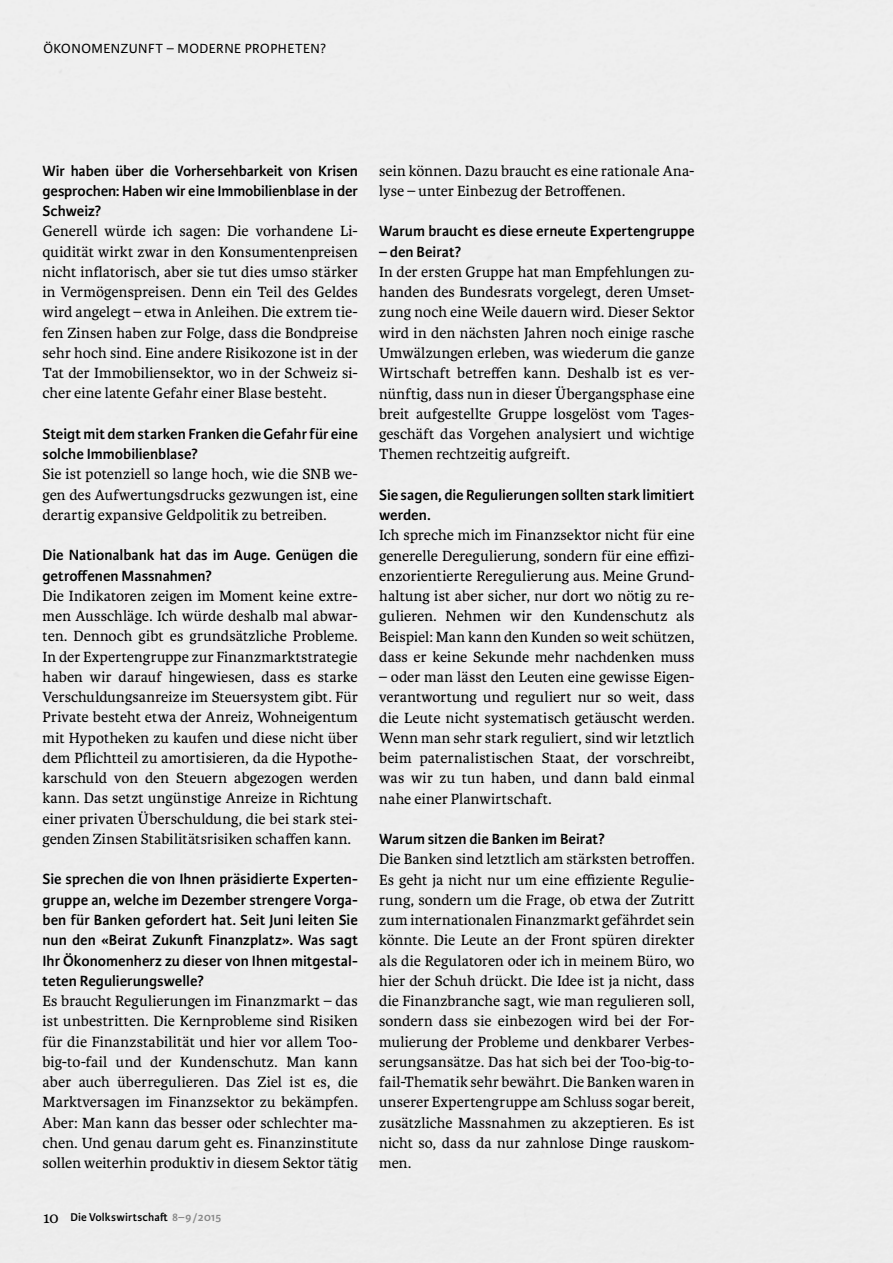
<style>
.page{position:relative;width:893px;height:1263px;background:#fff}
.page>*{position:absolute;margin:0;border:0;box-sizing:border-box;transform-origin:0 0}
.t1{font:15.75px/20.2px "Karmina";letter-spacing:.005em;color:#000;text-align:justify}
.t2{font:600 15.75px/20.2px "Karmina Sans";color:#000}
.t3{font:14.1px "Karmina Sans";letter-spacing:.035em;color:#000}
.t4{font:600 12px "Karmina Sans";letter-spacing:.01em;color:#000}
.s1{font-family:"Karmina";font-weight:400;font-size:16.5px}
.s2{color:#878787}
</style>
<div class="page">
<p class="t3" style="left:43px;top:41px;width:284px">ÖKONOMENZUNFT – MODERNE PROPHETEN?</p>
<p class="t2" style="left:43px;top:161px;width:317px;text-align:justify">Wir haben über die Vorhersehbarkeit von Krisen gesprochen: Haben wir eine Immobilienblase in der Schweiz?</p>
<p class="t1" style="left:43px;top:221px;width:317px">Generell würde ich sagen: Die vorhandene Li&shy;quidität wirkt zwar in den Konsumentenpreisen nicht inflatorisch, aber sie tut dies umso stärker in Vermögenspreisen. Denn ein Teil des Geldes wird angelegt – etwa in Anleihen. Die extrem tie&shy;fen Zinsen haben zur Folge, dass die Bondpreise sehr hoch sind. Eine andere Risikozone ist in der Tat der Immobiliensektor, wo in der Schweiz si&shy;cher eine latente Gefahr einer Blase besteht.</p>
<p class="t2" style="left:43px;top:424px;width:317px">Steigt mit dem starken Franken die Gefahr für eine solche Immobilienblase?</p>
<p class="t1" style="left:43px;top:464px;width:317px">Sie ist potenziell so lange hoch, wie die SNB we&shy;gen des Aufwertungsdrucks gezwungen ist, eine derartig expansive Geldpolitik zu betreiben.</p>
<p class="t2" style="left:43px;top:545px;width:317px">Die Nationalbank hat das im Auge. Genügen die getroffenen Massnahmen?</p>
<p class="t1" style="left:43px;top:586px;width:317px">Die Indikatoren zeigen im Moment keine extre&shy;men Ausschläge. Ich würde deshalb mal abwar&shy;ten. Dennoch gibt es grundsätzliche Probleme.<br>In der Expertengruppe zur Finanzmarktstrategie haben wir darauf hingewiesen, dass es starke Verschuldungsanreize im Steuersystem gibt. Für Private besteht etwa der Anreiz, Wohneigentum mit Hypotheken zu kaufen und diese nicht über dem Pflichtteil zu amortisieren, da die Hypothe&shy;karschuld von den Steuern abgezogen werden kann. Das setzt ungünstige Anreize in Richtung einer privaten Überschuldung, die bei stark stei&shy;genden Zinsen Stabilitätsrisiken schaffen kann.</p>
<p class="t2" style="left:43px;top:869px;width:317px;text-align:justify">Sie sprechen die von Ihnen präsidierte Experten&shy;gruppe an, welche im Dezember strengere Vorga&shy;ben für Banken gefordert hat. Seit Juni leiten Sie nun den «Beirat Zukunft Finanzplatz». Was sagt Ihr Ökonomenherz zu dieser von Ihnen mitgestal&shy;teten Regulierungswelle?</p>
<p class="t1" style="left:43px;top:991px;width:317px">Es braucht Regulierungen im Finanzmarkt – das ist unbestritten. Die Kernprobleme sind Risiken für die Finanzstabilität und hier vor allem Too&shy;big-to-fail und der Kundenschutz. Man kann aber auch überregulieren. Das Ziel ist es, die Marktversagen im Finanzsektor zu bekämpfen.<br>Aber: Man kann das besser oder schlechter ma&shy;chen. Und genau darum geht es. Finanzinstitute sollen weiterhin produktiv in diesem Sektor tätig</p>
<p class="t4" style="left:43px;top:1210px;width:179px"><span class="s1">10</span> Die Volkswirtschaft <span class="s2">8–9/2015</span></p>
<p class="t1" style="left:379px;top:161px;width:317px">sein können. Dazu braucht es eine rationale Ana&shy;lyse – unter Einbezug der Betroffenen.</p>
<p class="t2" style="left:379px;top:221px;width:317px">Warum braucht es diese erneute Expertengruppe</p>
<p class="t2" style="left:379px;top:242px;width:84px">– den Beirat?</p>
<p class="t1" style="left:379px;top:262px;width:317px">In der ersten Gruppe hat man Empfehlungen zu&shy;handen des Bundesrats vorgelegt, deren Umset&shy;zung noch eine Weile dauern wird. Dieser Sektor wird in den nächsten Jahren noch einige rasche Umwälzungen erleben, was wiederum die ganze Wirtschaft betreffen kann. Deshalb ist es ver&shy;nünftig, dass nun in dieser Übergangsphase eine breit aufgestellte Gruppe losgelöst vom Tages&shy;geschäft das Vorgehen analysiert und wichtige Themen rechtzeitig aufgreift.</p>
<p class="t2" style="left:379px;top:485px;width:317px">Sie sagen, die Regulierungen sollten stark limitiert werden.</p>
<p class="t1" style="left:379px;top:525px;width:317px">Ich spreche mich im Finanzsektor nicht für eine generelle Deregulierung, sondern für eine effizi&shy;enzorientierte Reregulierung aus. Meine Grund&shy;haltung ist aber sicher, nur dort wo nötig zu re&shy;gulieren. Nehmen wir den Kundenschutz als Beispiel: Man kann den Kunden so weit schützen, dass er keine Sekunde mehr nachdenken muss</p>
<p class="t1" style="left:379px;top:667px;width:317px">– oder man lässt den Leuten eine gewisse Eigen&shy;verantwortung und reguliert nur so weit, dass die Leute nicht systematisch getäuscht werden.<br>Wenn man sehr stark reguliert, sind wir letztlich beim paternalistischen Staat, der vorschreibt, was wir zu tun haben, und dann bald einmal nahe einer Planwirtschaft.</p>
<p class="t2" style="left:379px;top:829px;width:227px">Warum sitzen die Banken im Beirat?</p>
<p class="t1" style="left:379px;top:849px;width:317px">Die Banken sind letztlich am stärksten betroffen.<br>Es geht ja nicht nur um eine effiziente Regulie&shy;rung, sondern um die Frage, ob etwa der Zutritt zum internationalen Finanzmarkt gefährdet sein könnte. Die Leute an der Front spüren direkter als die Regulatoren oder ich in meinem Büro, wo hier der Schuh drückt. Die Idee ist ja nicht, dass die Finanzbranche sagt, wie man regulieren soll, sondern dass sie einbezogen wird bei der For&shy;mulierung der Probleme und denkbarer Verbes&shy;serungsansätze. Das hat sich bei der Too-big-to&shy;fail-Thematik sehr bewährt. Die Banken waren in unserer Expertengruppe am Schluss sogar bereit, zusätzliche Massnahmen zu akzeptieren. Es ist nicht so, dass da nur zahnlose Dinge rauskom&shy;men.</p>
</div>
